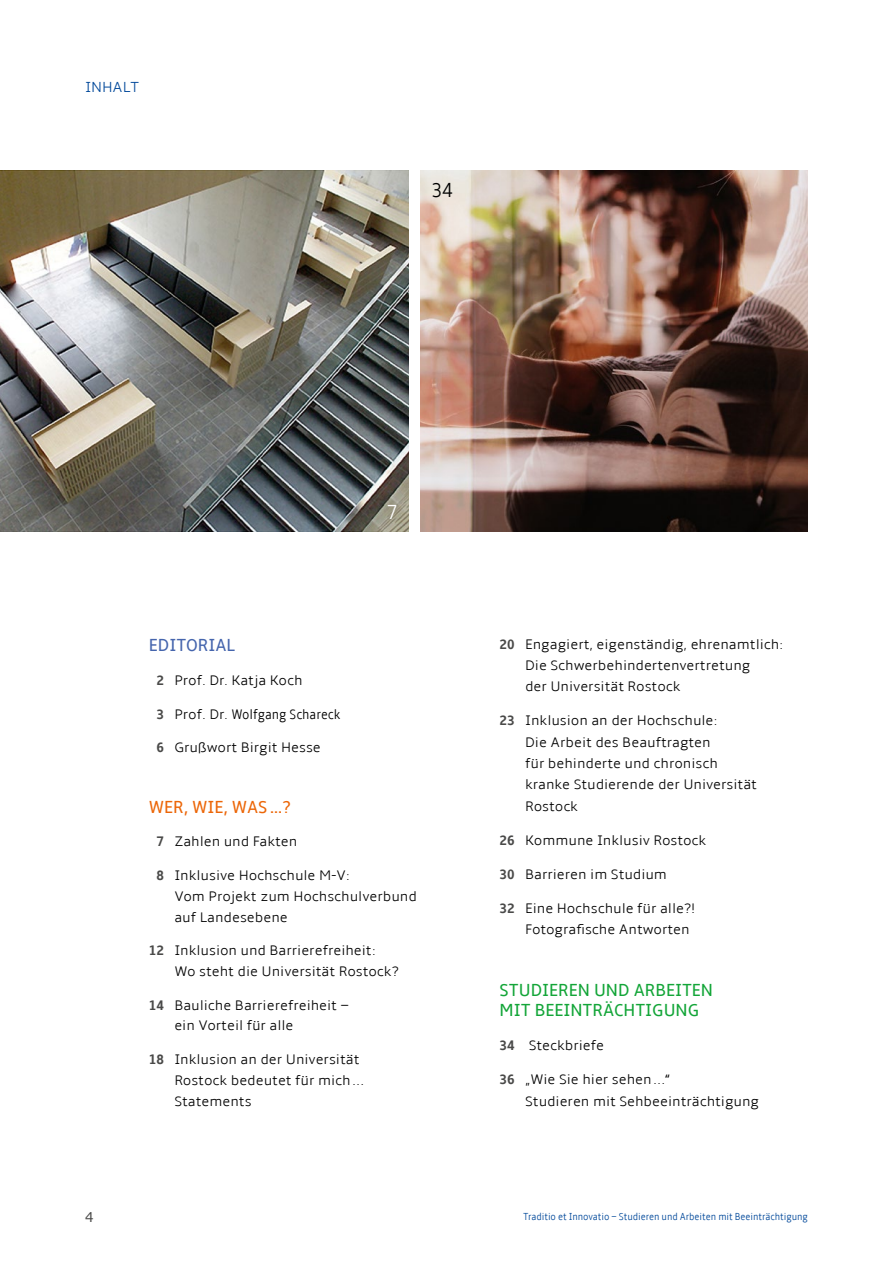
<style>
.page{position:relative;width:893px;height:1263px;background:#fff}
.page>*{position:absolute;margin:0;border:0;box-sizing:border-box;transform-origin:0 0}
.t1{font:300 condensed 21px "Amble";color:#000}
.t2{font:300 condensed 21px "Amble";color:#fff}
.t3{font:18px/19.8px "Amble";color:#13a538;scale:.95 1}
.t4{font:18px "Amble";color:#ec6608;scale:.95 1}
.t5{font:18px "Amble";color:#4565ad;scale:.95 1}
.t6{font:300 15px "Amble";color:#00489a}
.t7{font:300 14.25px/21.3px "Amble";color:#000}
.t8{font:300 condensed 14.25px "Amble";color:#000}
.t9{font:13.5px "Verdana";color:#4a4a49}
.t10{font:300 condensed 10.5px "Amble";letter-spacing:-.005em;color:#00489a}
.s1{font-weight:700;color:#4a4a49}
.s2{font-weight:700;font-stretch:normal;color:#4a4a49}
.s3{font-stretch:normal}
</style>
<div class="page">
<img style="left:0;top:170px;width:408px;height:361px">
<img style="left:421px;top:170px;width:387px;height:361px">
<p class="t6" style="left:85px;top:79px;width:56px">Inhalt</p>
<h1 class="t1" style="left:432px;top:178px;width:23px">34</h1>
<h1 class="t2" style="left:387px;top:500px;width:12px">7</h1>
<p class="t5" style="left:149px;top:635px;width:92px">EDITORIAL</p>
<p class="t7" style="left:156px;top:670px;width:148px"><span class="s1">2</span> Prof. D r. Katja Koch</p>
<p class="t8" style="left:156px;top:706px;width:186px"><span class="s2">3</span> <span class="s3">Prof. D r.</span> Wolfgang Schareck</p>
<p class="t7" style="left:156px;top:737px;width:166px"><span class="s1">6</span> Grußwort B irgit H esse</p>
<p class="t4" style="left:149px;top:796px;width:151px">WER, WIE, WAS…?</p>
<p class="t7" style="left:156px;top:831px;width:143px"><span class="s1">7</span> Zahlen und Fakten</p>
<p class="t7" style="left:174px;top:865px;width:244px;line-height:20.9px;text-indent:-18px"><span class="s1">8</span> Inklusive Hochschule M-V:<br>Vom Projekt zum Hochschulverbund auf Landesebene</p>
<p class="t7" style="left:174px;top:940px;width:226px;line-height:20.9px;text-indent:-26px"><span class="s1">12</span> Inklusion und Barrierefreiheit:<br>Wo steht die U niversität Rostock?</p>
<p class="t7" style="left:174px;top:994px;width:176px;line-height:20.9px;text-indent:-26px"><span class="s1">14</span> Bauliche Barrierefreiheit – ein Vorteil für alle</p>
<p class="t7" style="left:174px;top:1049px;width:191px;line-height:20.9px;text-indent:-26px"><span class="s1">18</span> Inklusion an der U niversität<br>Rostock bedeutet für mich…<br>Statements</p>
<p class="t7" style="left:525px;top:633px;width:260px;text-indent:-26px"><span class="s1">20</span> Engagiert, eigenständig, ehrenamtlich:<br>Die Schwerbehindertenvertretung<br>der U niversität Rostock</p>
<p class="t7" style="left:525px;top:710px;width:233px;text-indent:-26px"><span class="s1">23</span> Inklusion an der Hochschule:<br>Die Arbeit des Beauftragten<br>für behinderte und chronisch kranke Studierende der U niversität<br>Rostock</p>
<p class="t7" style="left:500px;top:829px;width:208px"><span class="s1">26</span> Kommune Inklusiv Rostock</p>
<p class="t7" style="left:500px;top:863px;width:169px"><span class="s1">30</span> Barrieren im Studium</p>
<p class="t7" style="left:525px;top:897px;width:172px;text-indent:-26px"><span class="s1">32</span> Eine Hochschule für alle?!<br>Fotografische Antworten</p>
<p class="t3" style="left:500px;top:981px;width:226px">STUDIEREN UND ARBEITEN<br>MIT BEEINTRÄCHTIGUNG</p>
<p class="t7" style="left:500px;top:1035px;width:106px"><span class="s1">34</span> Steckbriefe</p>
<p class="t7" style="left:525px;top:1069px;width:235px;text-indent:-26px"><span class="s1">36</span> „Wie Sie hier sehen…“<br>Studieren mit Sehbeeinträchtigung</p>
<p class="t9" style="left:85px;top:1208px;width:10px">4</p>
<p class="t10" style="left:523px;top:1210px;width:286px">Traditio et Innovatio – Studieren und Arbeiten mit Beeinträchtigung</p>
</div>
